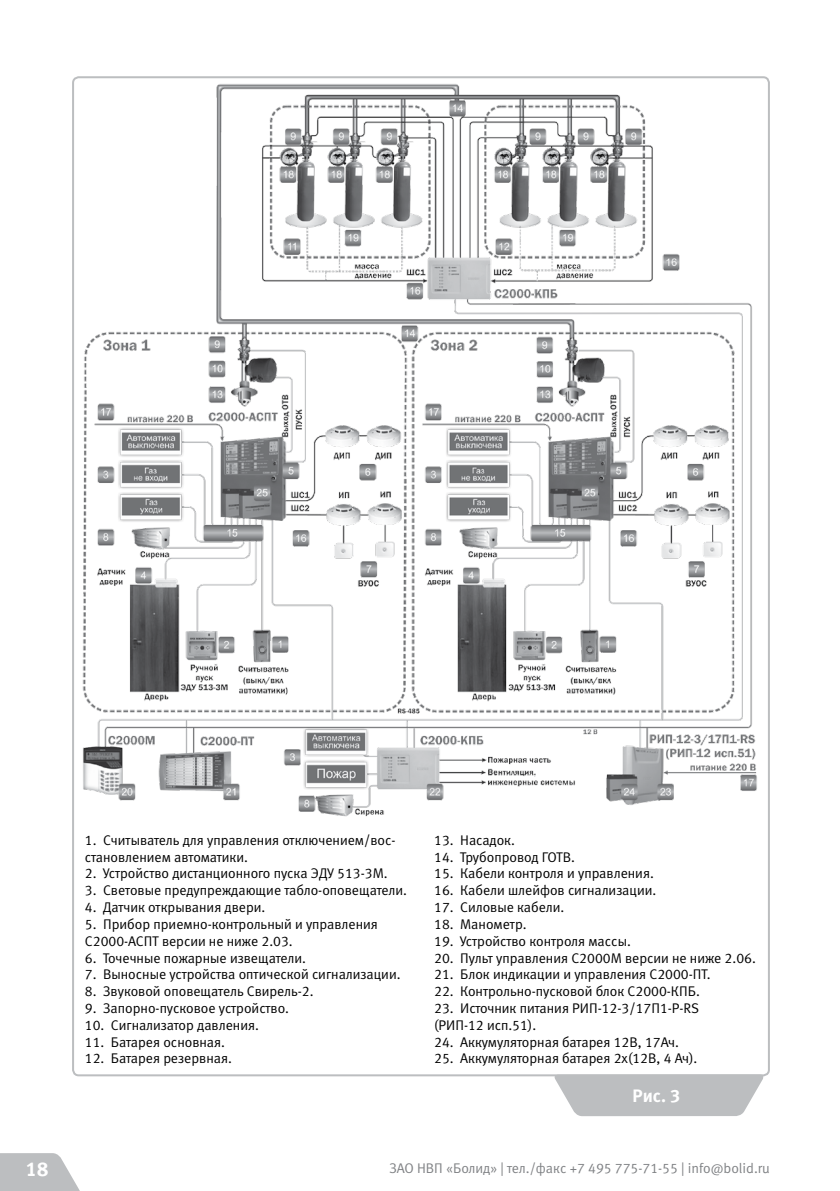
<style>
.page{position:relative;width:840px;height:1191px;background:#fff}
.page>*{position:absolute;margin:0;border:0;box-sizing:border-box;transform-origin:0 0}
.t1{font:20px "Meta Bold LFC";color:#fff}
.t2{font:18px "Meta Bold LFC";color:#fff}
.t3{font:14px/16.8px "Meta Normal LFC";color:#000}
.t4{font:14px "Meta Normal LFC";color:#808285}
</style>
<div class="page">
<svg style="left:0;top:1153px;width:80px;height:38px;background:#c5c7c8"></svg>
<svg style="left:552px;top:1076px;width:213px;height:40px;background:#c3c5c7"></svg>
<img style="left:82px;top:84px;width:675px;height:733px">
<p class="t3" style="left:85px;top:831px;width:312px">1. Считыватель для управления отключением/вос&shy;становлением автоматики.</p>
<p class="t3" style="left:85px;top:865px;width:304px">2. Устройство дистанционного пуска ЭДУ 513-3М.</p>
<p class="t3" style="left:85px;top:882px;width:323px">3. Световые предупреждающие табло-оповещатели.</p>
<p class="t3" style="left:85px;top:898px;width:182px">4. Датчик открывания двери.</p>
<p class="t3" style="left:85px;top:915px;width:294px">5. Прибор приемно-контрольный и управления<br>С2000-АСПТ версии не ниже 2.03.</p>
<p class="t3" style="left:85px;top:949px;width:222px">6. Точечные пожарные извещатели.</p>
<p class="t3" style="left:85px;top:966px;width:317px">7. Выносные устройства оптической сигнализации.</p>
<p class="t3" style="left:85px;top:982px;width:230px">8. Звуковой оповещатель Свирель-2.</p>
<p class="t3" style="left:85px;top:999px;width:205px">9. Запорно-пусковое устройство.</p>
<p class="t3" style="left:85px;top:1016px;width:175px">10. Сигнализатор давления.</p>
<p class="t3" style="left:85px;top:1033px;width:142px">11. Батарея основная.</p>
<p class="t3" style="left:85px;top:1050px;width:148px">12. Батарея резервная.</p>
<p class="t3" style="left:434px;top:831px;width:82px">13. Насадок.</p>
<p class="t3" style="left:434px;top:848px;width:142px">14. Трубопровод ГОТВ.</p>
<p class="t3" style="left:434px;top:865px;width:221px">15. Кабели контроля и управления.</p>
<p class="t3" style="left:434px;top:882px;width:224px">16. Кабели шлейфов сигнализации.</p>
<p class="t3" style="left:434px;top:898px;width:132px">17. Силовые кабели.</p>
<p class="t3" style="left:434px;top:915px;width:94px">18. Манометр.</p>
<p class="t3" style="left:434px;top:932px;width:198px">19. Устройство контроля массы.</p>
<p class="t3" style="left:434px;top:949px;width:323px">20. Пульт управления С2000М версии не ниже 2.06.</p>
<p class="t3" style="left:434px;top:966px;width:278px">21. Блок индикации и управления С2000-ПТ.</p>
<p class="t3" style="left:434px;top:982px;width:267px">22. Контрольно-пусковой блок С2000-КПБ.</p>
<p class="t3" style="left:434px;top:999px;width:266px">23. Источник питания РИП-12-3/17П1-Р-RS (РИП-12 исп.51).</p>
<p class="t3" style="left:434px;top:1033px;width:246px">24. Аккумуляторная батарея 12В, 17Ач.</p>
<p class="t3" style="left:434px;top:1050px;width:264px">25. Аккумуляторная батарея 2х(12В, 4 Ач).</p>
<p class="t2" style="left:632px;top:1084px;width:49px">Рис. 3</p>
<h1 class="t1" style="left:26px;top:1157px;width:24px">18</h1>
<p class="t4" style="left:389px;top:1160px;width:382px">ЗАО НВП «Болид» | тел./факс +7 495 775-71-55 | info@bolid.ru</p>
</div>
